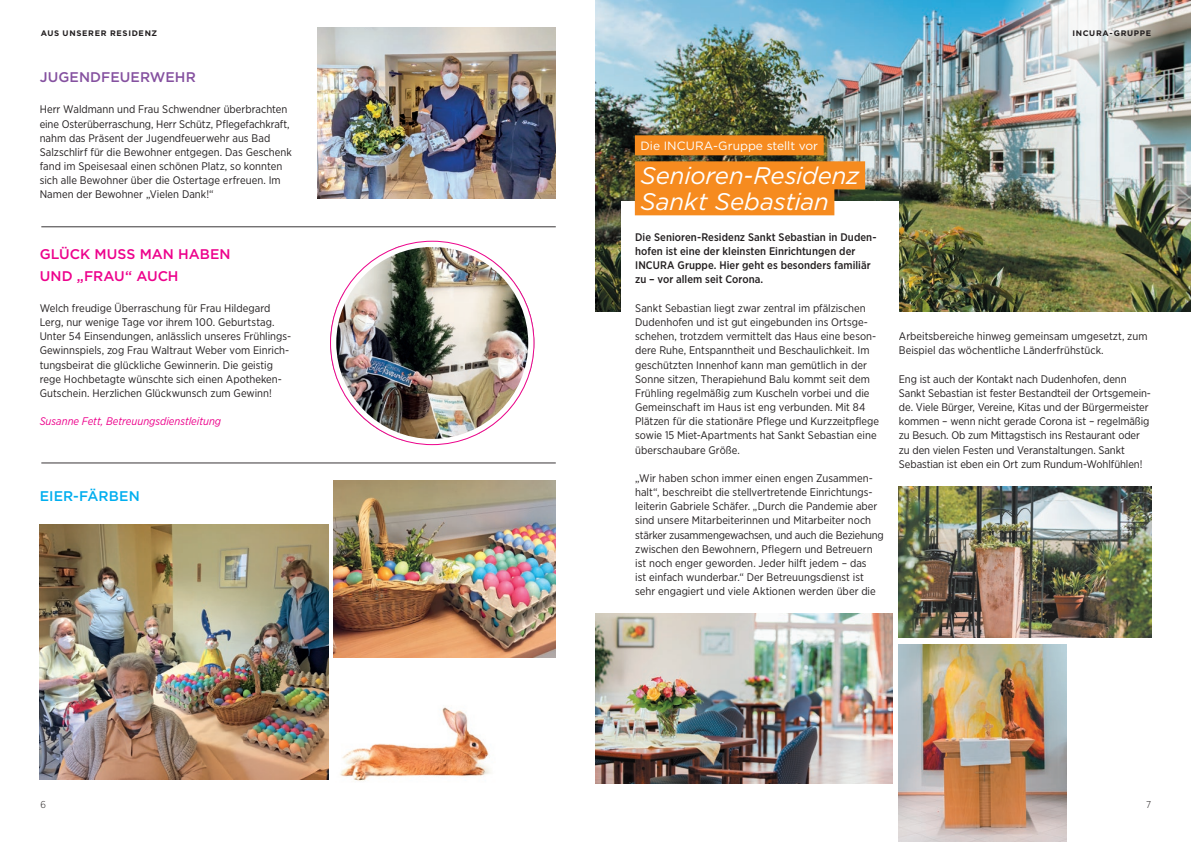
<style>
.page{position:relative;width:1191px;height:842px;background:#fff}
.page>*{position:absolute;margin:0;border:0;box-sizing:border-box;transform-origin:0 0}
.t1{font:italic 24px/26px "Gotham";letter-spacing:-.005em;color:#fff}
.t2{font:500 14px/22px "Gotham";color:#ed028c}
.t3{font:500 14px "Gotham";letter-spacing:.01em;color:#8551a0}
.t4{font:500 14px "Gotham";letter-spacing:.005em;color:#00aeef}
.t5{font:12px "Gotham";color:#fff}
.t6{font:11px/14.2px "Gotham Narrow";color:#231f20}
.t7{font:500 11px/14.2px "Gotham Narrow";letter-spacing:.005em;color:#231f20}
.t8{font:italic 11px "Gotham Narrow";color:#ed028c}
.t9{font:300 10px "Gotham Narrow";color:#231f20}
.t10{font:700 8px "Gotham";letter-spacing:.085em;color:#231f20}
</style>
<div class="page">
<img style="left:340px;top:707px;width:151px;height:74px">
<img style="left:595px;top:0;width:596px;height:312px">
<div style="left:621px;top:201px;width:278px;height:168px;background:#fff"></div>
<div style="left:635px;top:135px;width:188px;height:20px;background:#f68b1f"></div>
<div style="left:635px;top:161px;width:230px;height:28px;background:#f68b1f"></div>
<div style="left:635px;top:187px;width:199px;height:28px;background:#f68b1f"></div>
<img style="left:899px;top:486px;width:252px;height:152px">
<img style="left:899px;top:644px;width:167px;height:198px">
<img style="left:595px;top:613px;width:297px;height:170px">
<img style="left:999px;top:0;width:171px;height:113px">
<img style="left:317px;top:27px;width:239px;height:171px">
<hr style="left:41px;top:227px;width:515px;height:1px;background:#231f20">
<hr style="left:41px;top:463px;width:515px;height:1px;background:#231f20">
<img style="left:330px;top:246px;width:204px;height:195px">
<div style="left:330px;top:241px;width:204px;height:204px;border:6px solid #fff;border-radius:50%"></div>
<img style="left:40px;top:524px;width:289px;height:256px">
<img style="left:333px;top:480px;width:223px;height:177px">
<p class="t10" style="left:41px;top:27px;width:118px">AUS UNSERER RESIDENZ</p>
<p class="t3" style="left:40px;top:68px;width:158px">JUGENDFEUERWEHR</p>
<p class="t6" style="left:40px;top:102px;width:254px">Herr Waldmann und Frau Schwendner überbrachten eine Osterüberraschung, Herr Schütz, Pflegefachkraft, nahm das Präsent der Jugendfeuerwehr aus Bad Salzschlirf für die Bewohner entgegen. Das Geschenk fand im Speisesaal einen schönen Platz, so konnten sich alle Bewohner über die Ostertage erfreuen. Im Namen der Bewohner „Vielen Dank!“</p>
<p class="t2" style="left:40px;top:243px;width:192px">GLÜCK MUSS MAN HABEN<br>UND „FRAU“ AUCH</p>
<p class="t6" style="left:40px;top:301px;width:253px">Welch freudige Überraschung für Frau Hildegard Lerg, nur wenige Tage vor ihrem 100. Geburtstag.<br>Unter 54 Einsendungen, anlässlich unseres Frühlings-Gewinnspiels, zog Frau Waltraut Weber vom Einrich&shy;tungsbeirat die glückliche Gewinnerin. Die geistig rege Hochbetagte wünschte sich einen Apotheken-Gutschein. Herzlichen Glückwunsch zum Gewinn!</p>
<p class="t8" style="left:40px;top:414px;width:183px">Susanne Fett, Betreuungsdienstleitung</p>
<p class="t4" style="left:40px;top:487px;width:101px">EIER-FÄRBEN</p>
<p class="t10" style="left:1072px;top:27px;width:80px">INCURA-GRUPPE</p>
<p class="t5" style="left:640px;top:138px;width:179px">Die INCURA-Gruppe stellt vor</p>
<h1 class="t1" style="left:640px;top:162px;width:220px">Senioren-Residenz<br>Sankt Sebastian</h1>
<p class="t7" style="left:635px;top:230px;width:243px">Die Senioren-Residenz Sankt Sebastian in Duden&shy;hofen ist eine der kleinsten Einrichtungen der INCURA Gruppe. Hier geht es besonders familiär zu – vor allem seit Corona.</p>
<p class="t6" style="left:635px;top:301px;width:245px">Sankt Sebastian liegt zwar zentral im pfälzischen Dudenhofen und ist gut eingebunden ins Ortsge&shy;schehen, trotzdem vermittelt das Haus eine beson&shy;dere Ruhe, Entspanntheit und Beschaulichkeit. Im geschützten Innenhof kann man gemütlich in der Sonne sitzen, Therapiehund Balu kommt seit dem Frühling regelmäßig zum Kuscheln vorbei und die Gemeinschaft im Haus ist eng verbunden. Mit 84<br>Plätzen für die stationäre Pflege und Kurzzeitpflege sowie 15 Miet-Apartments hat Sankt Sebastian eine überschaubare Größe.</p>
<p class="t6" style="left:635px;top:471px;width:250px">„Wir haben schon immer einen engen Zusammen&shy;halt“, beschreibt die stellvertretende Einrichtungs&shy;leiterin Gabriele Schäfer. „Durch die Pandemie aber sind unsere Mitarbeiterinnen und Mitarbeiter noch stärker zusammengewachsen, und auch die Beziehung zwischen den Bewohnern, Pflegern und Betreuern ist noch enger geworden. Jeder hilft jedem – das<br>ist einfach wunderbar.“ Der Betreuungsdienst ist sehr engagiert und viele Aktionen werden über die</p>
<p class="t6" style="left:899px;top:329px;width:250px">Arbeitsbereiche hinweg gemeinsam umgesetzt, zum<br>Beispiel das wöchentliche Länderfrühstück.</p>
<p class="t6" style="left:899px;top:371px;width:254px">Eng ist auch der Kontakt nach Dudenhofen, denn Sankt Sebastian ist fester Bestandteil der Ortsgemein&shy;de. Viele Bürger, Vereine, Kitas und der Bürgermeister kommen – wenn nicht gerade Corona ist – regelmäßig zu Besuch. Ob zum Mittagstisch ins Restaurant oder zu den vielen Festen und Veranstaltungen. Sankt Sebastian ist eben ein Ort zum Rundum-Wohlfühlen!</p>
<p class="t9" style="left:40px;top:798px;width:7px">6</p>
<p class="t9" style="left:1146px;top:798px;width:7px">7</p>
</div>
